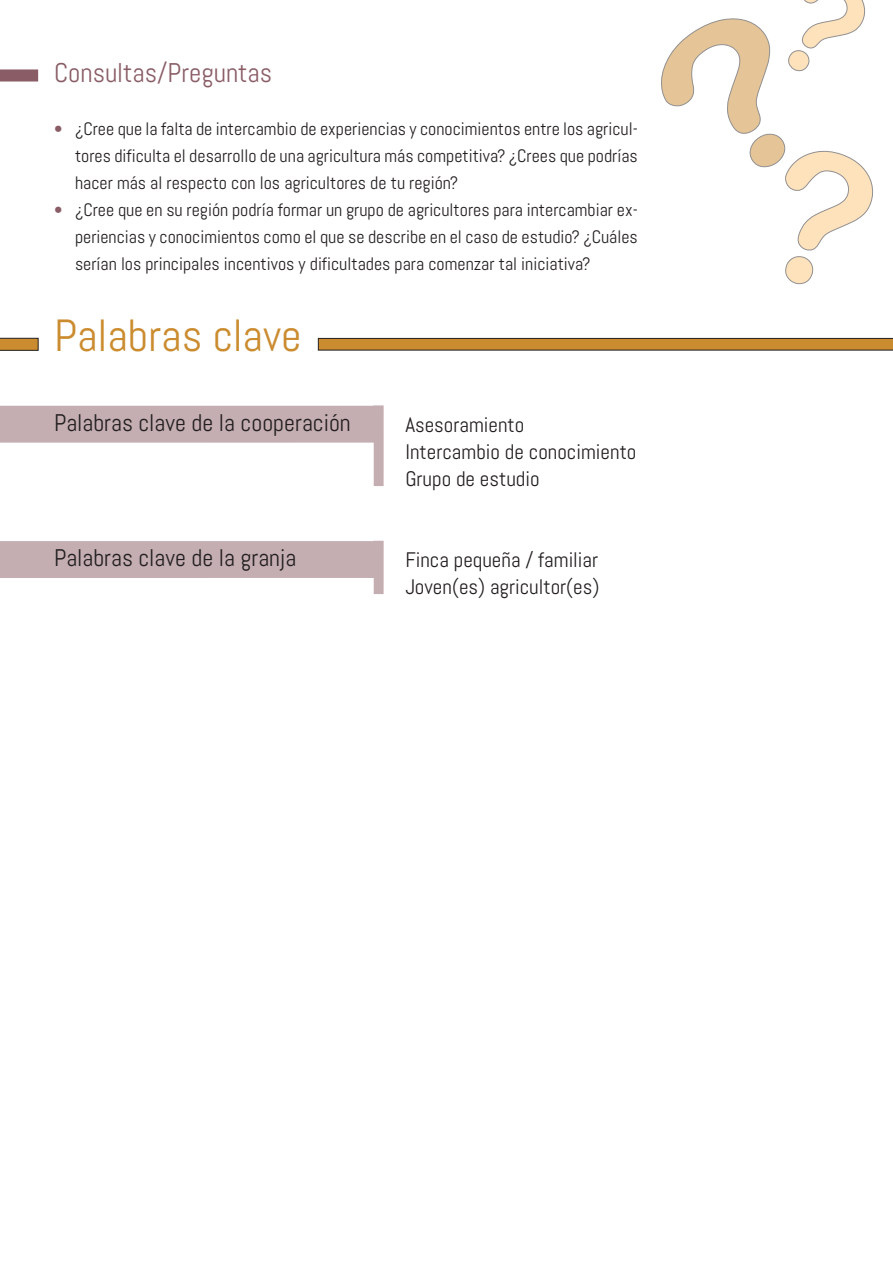
<style>
.page{position:relative;width:893px;height:1263px;background:#fff}
.page>*{position:absolute;margin:0;border:0;box-sizing:border-box;transform-origin:0 0}
.t1{font:45px "Abel";color:#cb8c30}
.t2{font:27px "Abel";color:#8a5d66}
.t3{font:24px "Abel";color:#231f20}
.t4{font:21px "Abel";color:#231f20}
.t5{font:18px/27px "Abel";color:#231f20;text-align:justify}
.s1{color:#8a5d66}
</style>
<div class="page">
<svg style="left:0;top:69px;width:38px;height:13px"></svg>
<svg style="left:661px;top:0;width:213px;height:285px"></svg>
<svg style="left:317px;top:337px;width:576px;height:14px;background:#b78741"></svg>
<svg style="left:0;top:337px;width:39px;height:14px"></svg>
<svg style="left:0;top:405px;width:384px;height:81px"></svg>
<svg style="left:0;top:541px;width:384px;height:53px"></svg>
<p class="t2" style="left:54px;top:55px;width:220px">Consultas/Preguntas</p>
<p class="t5" style="left:75px;top:115px;width:564px;text-indent:-21px"><span class="s1">•</span> ¿Cree que la falta de intercambio de experiencias y conocimientos entre los agricul&shy;tores dificulta el desarrollo de una agricultura más competitiva? ¿Crees que podrías hacer más al respecto con los agricultores de tu región?</p>
<p class="t5" style="left:75px;top:196px;width:564px;text-indent:-21px"><span class="s1">•</span> ¿Cree que en su región podría formar un grupo de agricultores para intercambiar ex&shy;periencias y conocimientos como el que se describe en el caso de estudio? ¿Cuáles serían los principales incentivos y dificultades para comenzar tal iniciativa?</p>
<p class="t1" style="left:54px;top:307px;width:249px">Palabras clave</p>
<p class="t3" style="left:54px;top:407px;width:298px">Palabras clave de la cooperación</p>
<p class="t3" style="left:54px;top:542px;width:244px">Palabras clave de la granja</p>
<p class="t4" style="left:405px;top:411px;width:121px">Asesoramiento</p>
<p class="t4" style="left:405px;top:438px;width:233px">Intercambio de conocimiento</p>
<p class="t4" style="left:405px;top:465px;width:136px">Grupo de estudio</p>
<p class="t4" style="left:405px;top:546px;width:194px">Finca pequeña / familiar</p>
<p class="t4" style="left:405px;top:573px;width:196px">Joven(es) agricultor(es)</p>
</div>
